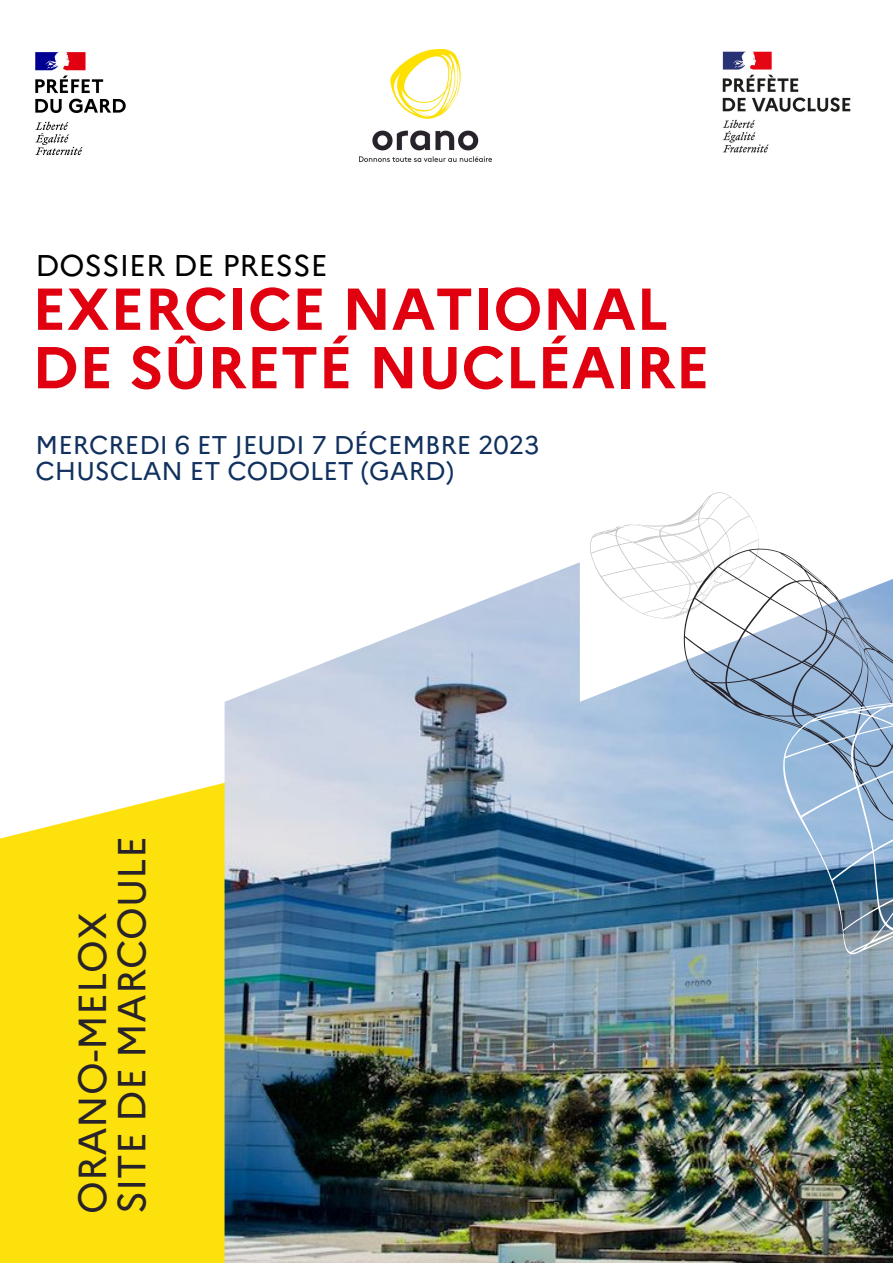
<style>
.page{position:relative;width:893px;height:1264px;background:#fff}
.page>*{position:absolute;margin:0;border:0;box-sizing:border-box;transform-origin:0 0}
.t1{font:700 58.95px/58.5px "Marianne";color:#e1000f}
.t2{font:39.15px "Marianne";color:#28232a}
.t3{font:30px "Marianne";color:#000}
.t4{font:25.65px "Marianne";color:#10305d}
</style>
<div class="page">
<div style="left:0;top:783px;width:224px;height:479px;background:#fde10d"></div>
<img style="left:224px;top:562px;width:668px;height:700px">
<svg style="left:589px;top:492px;width:170px;height:126px"></svg>
<svg style="left:683px;top:548px;width:209px;height:273px"></svg>
<svg style="left:779px;top:688px;width:113px;height:266px"></svg>
<img style="left:35px;top:52px;width:91px;height:103px">
<img style="left:359px;top:49px;width:132px;height:113px">
<img style="left:722px;top:51px;width:129px;height:102px">
<p class="t3" style="left:36px;top:247px;width:293px">DOSSIER DE PRESSE</p>
<p class="t1" style="left:32px;top:279px;width:679px">EXERCICE NATIONAL<br>DE SÛRETÉ NUCLÉAIRE</p>
<p class="t4" style="left:36px;top:429px;width:505px">MERCREDI 6 ET JEUDI 7 DÉCEMBRE 2023</p>
<p class="t4" style="left:36px;top:455px;width:420px">CHUSCLAN ET CODOLET (GARD)</p>
<p class="t2" style="left:68px;top:1214px;width:303px;rotate:-90deg">ORANO-MELOX</p>
<p class="t2" style="left:107px;top:1214px;width:379px;rotate:-90deg">SITE DE MARCOULE</p>
</div>
